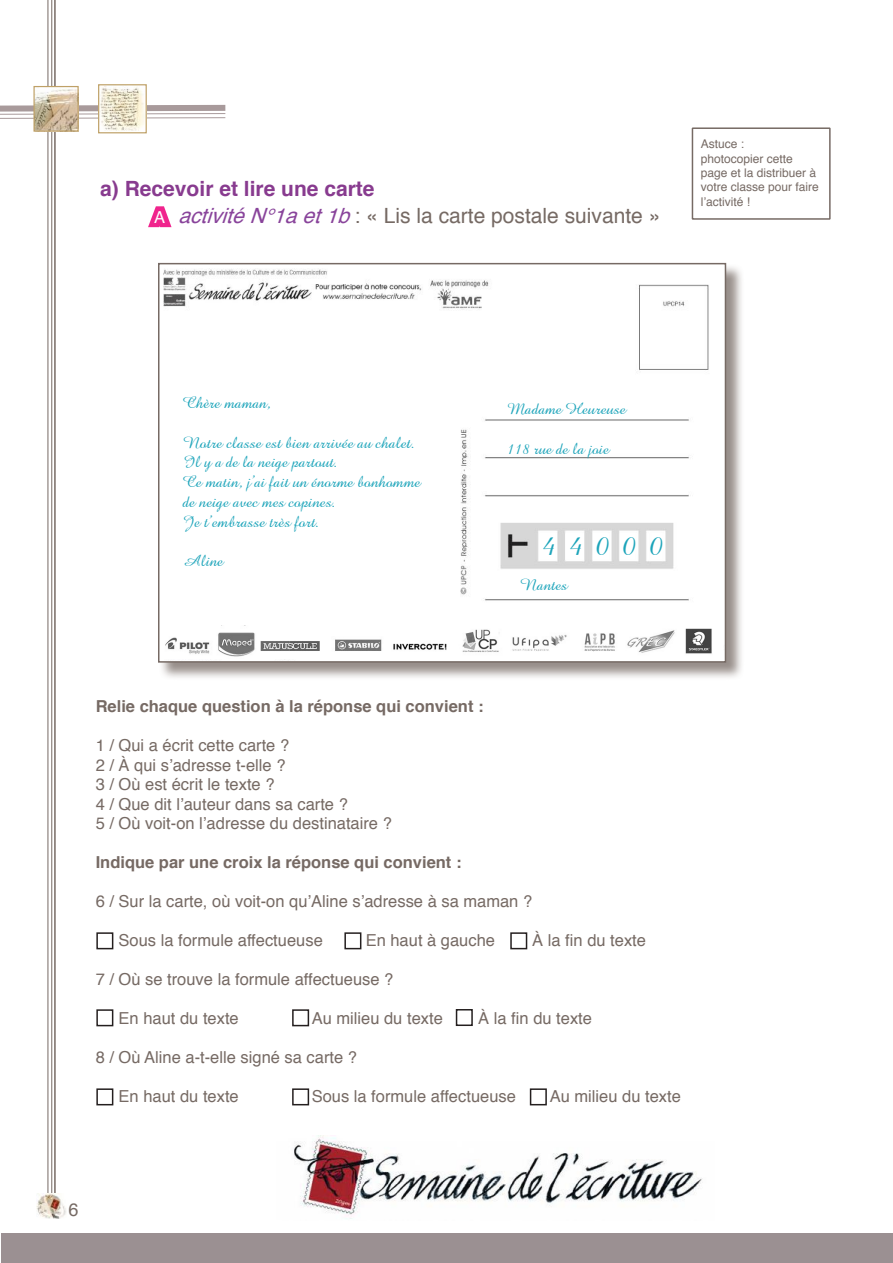
<style>
.page{position:relative;width:893px;height:1263px;background:#fff}
.page>*{position:absolute;margin:0;border:0;box-sizing:border-box;transform-origin:0 0}
.t1{font:30px "Amazone BT";color:#1ca4ba}
.t2{font:21px/27px "Helvetica";color:#766a64}
.t3{font:18px "Helvetica";color:#766a64}
.t4{font:16.5px/19.5px "Helvetica";color:#766a64}
.t5{font:16.5px/19.8px "Amazone BT";color:#1ca4ba}
.t6{font:700 16.5px "Helvetica";color:#766a64}
.t7{font:12px/14.4px "Helvetica";color:#766a64}
.s1{font-weight:700;color:#883b8f}
.s2{font-size:16.5px;color:#fff}
.s3{font-style:italic;color:#89449b}
</style>
<div class="page">
<hr style="left:54px;top:0;width:2px;height:1205px;background:#766a64">
<svg style="left:0;top:104px;width:226px;height:15px"></svg>
<img style="left:294px;top:1135px;width:409px;height:84px">
<img style="left:100px;top:86px;width:45px;height:45px">
<div style="left:98px;top:84px;width:49px;height:49px;border:1px solid #bfa167"></div>
<hr style="left:51px;top:0;width:1px;height:1205px;background:#766a64">
<hr style="left:48px;top:0;width:1px;height:1205px;background:#766a64">
<img style="left:35px;top:88px;width:42px;height:42px">
<div style="left:33px;top:86px;width:46px;height:46px;border:1px solid #bfa167"></div>
<div style="left:1px;top:1233px;width:891px;height:30px;background:#9b9092"></div>
<img style="left:36px;top:1193px;width:30px;height:25px">
<svg style="left:148px;top:206px;width:24px;height:22px"></svg>
<div style="left:159px;top:264px;width:585px;height:417px;background:#766a64;opacity:.75"></div>
<img style="left:161px;top:266px;width:562px;height:394px">
<div style="left:158px;top:263px;width:568px;height:400px;border:2px solid #766a64"></div>
<div style="left:96px;top:932px;width:17px;height:17px;border:2px solid #241f1f"></div>
<div style="left:344px;top:932px;width:17px;height:17px;border:2px solid #241f1f"></div>
<div style="left:510px;top:932px;width:17px;height:17px;border:2px solid #241f1f"></div>
<div style="left:96px;top:1009px;width:17px;height:17px;border:2px solid #241f1f"></div>
<div style="left:292px;top:1009px;width:17px;height:17px;border:2px solid #241f1f"></div>
<div style="left:456px;top:1009px;width:17px;height:17px;border:2px solid #241f1f"></div>
<div style="left:96px;top:1088px;width:17px;height:17px;border:2px solid #241f1f"></div>
<div style="left:292px;top:1088px;width:17px;height:17px;border:2px solid #241f1f"></div>
<div style="left:530px;top:1088px;width:17px;height:17px;border:2px solid #241f1f"></div>
<div style="left:692px;top:127px;width:139px;height:93px;border:2px solid #766a64"></div>
<img style="left:162px;top:625px;width:561px;height:34px">
<p class="t2" style="left:154px;top:175px;width:508px;text-indent:-54px"><span class="s1">a) Recevoir et lire une carte<br></span><span class="s2">A</span> <span class="s3">activitéN°1aet1b</span>: « Lis la carte postale suivante »</p>
<p class="t7" style="left:701px;top:137px;width:120px">Astuce :<br>photocopier cette page et la distribuer à votre classe pour faire l’activité !</p>
<p class="t5" style="left:183px;top:393px;width:89px">Chère maman,</p>
<p class="t5" style="left:183px;top:433px;width:239px">Notre classe est bien arrivée au chalet.<br>Il y a de la neige partout.<br>Ce matin, j’ai fait un énorme bonhomme de neige avec mes copines.<br>Je t’embrasse très fort.</p>
<p class="t5" style="left:183px;top:551px;width:42px">Aline</p>
<p class="t5" style="left:507px;top:399px;width:120px">Madame Heureuse</p>
<p class="t5" style="left:507px;top:439px;width:104px">118 rue de la joie</p>
<h1 class="t1" style="left:542px;top:528px;width:123px">4 4 0 0 0</h1>
<p class="t5" style="left:520px;top:575px;width:49px">Nantes</p>
<p class="t6" style="left:96px;top:696px;width:389px">Relie chaque question à la réponse qui convient :</p>
<p class="t4" style="left:96px;top:736px;width:298px">1 / Qui a écrit cette carte ?<br>2 / À qui s’adresse t-elle ?<br>3 / Où est écrit le texte ?<br>4 / Que dit l’auteur dans sa carte ?<br>5 / Où voit-on l’adresse du destinataire ?</p>
<p class="t6" style="left:96px;top:852px;width:367px">Indique par une croix la réponse qui convient :</p>
<p class="t4" style="left:96px;top:892px;width:438px">6 / Sur la carte, où voit-on qu’Aline s’adresse à sa maman ?</p>
<p class="t4" style="left:119px;top:931px;width:206px">Sous la formule affectueuse</p>
<p class="t4" style="left:366px;top:931px;width:131px">En haut à gauche</p>
<p class="t4" style="left:532px;top:931px;width:115px">À la fin du texte</p>
<p class="t4" style="left:96px;top:970px;width:299px">7 / Où se trouve la formule affectueuse ?</p>
<p class="t4" style="left:119px;top:1009px;width:122px">En haut du texte</p>
<p class="t4" style="left:312px;top:1009px;width:133px">Au milieu du texte</p>
<p class="t4" style="left:478px;top:1009px;width:115px">À la fin du texte</p>
<p class="t4" style="left:96px;top:1048px;width:263px">8 / Où Aline a-t-elle signé sa carte ?</p>
<p class="t4" style="left:119px;top:1087px;width:122px">En haut du texte</p>
<p class="t4" style="left:312px;top:1087px;width:206px">Sous la formule affectueuse</p>
<p class="t4" style="left:550px;top:1087px;width:133px">Au milieu du texte</p>
<p class="t3" style="left:68px;top:1195px;width:12px">6</p>
</div>
